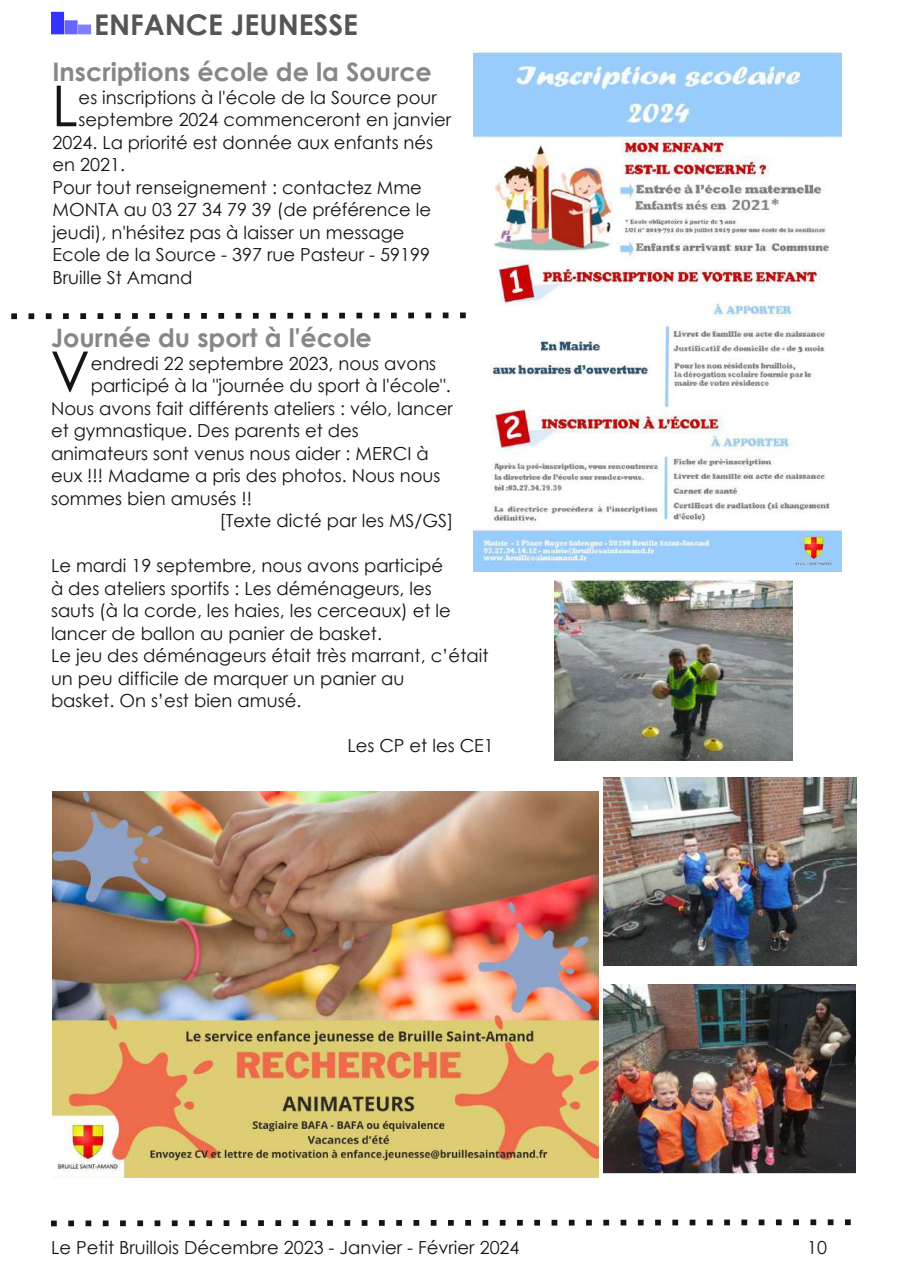
<style>
.page{position:relative;width:910px;height:1280px;background:#fff}
.page>*{position:absolute;margin:0;border:0;box-sizing:border-box;transform-origin:0 0}
.t1{font:56.55px "Century Gothic";color:#161413}
.t2{font:700 28.5px "Century Gothic";color:#545556}
.t3{font:700 25.5px "Century Gothic";color:#858788}
.t4{font:18px/22.5px "Century Gothic";color:#161413}
</style>
<div class="page">
<svg style="left:51px;top:1219px;width:800px;height:8px"></svg>
<div style="left:52px;top:12px;width:11px;height:22px;background:#33f"></div>
<div style="left:51px;top:12px;width:13px;height:22px;border:1px solid #33f"></div>
<div style="left:65px;top:21px;width:12px;height:13px;background:#66f"></div>
<div style="left:65px;top:20px;width:13px;height:14px;border:1px solid #66f"></div>
<div style="left:79px;top:25px;width:11px;height:9px;background:#7f7fff"></div>
<div style="left:78px;top:25px;width:13px;height:9px;border:1px solid #7f7fff"></div>
<img style="left:474px;top:52px;width:367px;height:519px">
<img style="left:604px;top:985px;width:252px;height:189px">
<img style="left:604px;top:778px;width:253px;height:187px">
<svg style="left:11px;top:310px;width:465px;height:12px"></svg>
<img style="left:53px;top:792px;width:546px;height:386px">
<img style="left:555px;top:579px;width:237px;height:181px">
<h2 class="t2" style="left:94px;top:6px;width:265px">ENFANCE JEUNESSE</h2>
<h3 class="t3" style="left:53px;top:56px;width:381px">Inscriptions école de la Source</h3>
<h1 class="t1" style="left:52px;top:69px;width:28px">L</h1>
<p class="t4" style="left:79px;top:85px;width:360px">es inscriptions à l'école de la Source pour</p>
<p class="t4" style="left:79px;top:108px;width:374px">septembre 2024 commenceront en janvier</p>
<p class="t4" style="left:53px;top:130px;width:382px">2024. La priorité est donnée aux enfants nés</p>
<p class="t4" style="left:53px;top:153px;width:74px">en 2021.</p>
<p class="t4" style="left:53px;top:175px;width:371px">Pour tout renseignement : contactez Mme</p>
<p class="t4" style="left:53px;top:198px;width:380px">MONTA au 03 27 34 79 39 (de préférence le</p>
<p class="t4" style="left:53px;top:220px;width:354px">jeudi), n'hésitez pas à laisser un message</p>
<p class="t4" style="left:53px;top:243px;width:379px">Ecole de la Source - 397 rue Pasteur - 59199</p>
<p class="t4" style="left:53px;top:265px;width:142px">Bruille St Amand</p>
<h3 class="t3" style="left:51px;top:321px;width:322px">Journée du sport à l'école</h3>
<h1 class="t1" style="left:50px;top:335px;width:41px">V</h1>
<p class="t4" style="left:91px;top:351px;width:347px">endredi 22 septembre 2023, nous avons</p>
<p class="t4" style="left:91px;top:374px;width:361px">participé à la "journée du sport à l'école".</p>
<p class="t4" style="left:51px;top:396px;width:403px">Nous avons fait différents ateliers : vélo, lancer</p>
<p class="t4" style="left:51px;top:419px;width:309px">et gymnastique. Des parents et des</p>
<p class="t4" style="left:51px;top:441px;width:379px">animateurs sont venus nous aider : MERCI à</p>
<p class="t4" style="left:51px;top:464px;width:391px">eux !!! Madame a pris des photos. Nous nous</p>
<p class="t4" style="left:51px;top:486px;width:203px">sommes bien amusés !!</p>
<p class="t4" style="left:219px;top:509px;width:236px">[Texte dicté par les MS/GS]</p>
<p class="t4" style="left:51px;top:554px;width:439px">Le mardi 19 septembre, nous avons participé<br>à des ateliers sportifs : Les déménageurs, les<br>sauts (à la corde, les haies, les cerceaux) et le lancer de ballon au panier de basket.<br>Le jeu des déménageurs était très marrant, c’était un peu difficile de marquer un panier au<br>basket. On s’est bien amusé.</p>
<p class="t4" style="left:347px;top:734px;width:148px">Les CP et les CE1</p>
<p class="t4" style="left:51px;top:1235px;width:470px">Le Petit Bruillois Décembre 2023 - Janvier - Février 2024</p>
<p class="t4" style="left:807px;top:1235px;width:21px">10</p>
</div>
